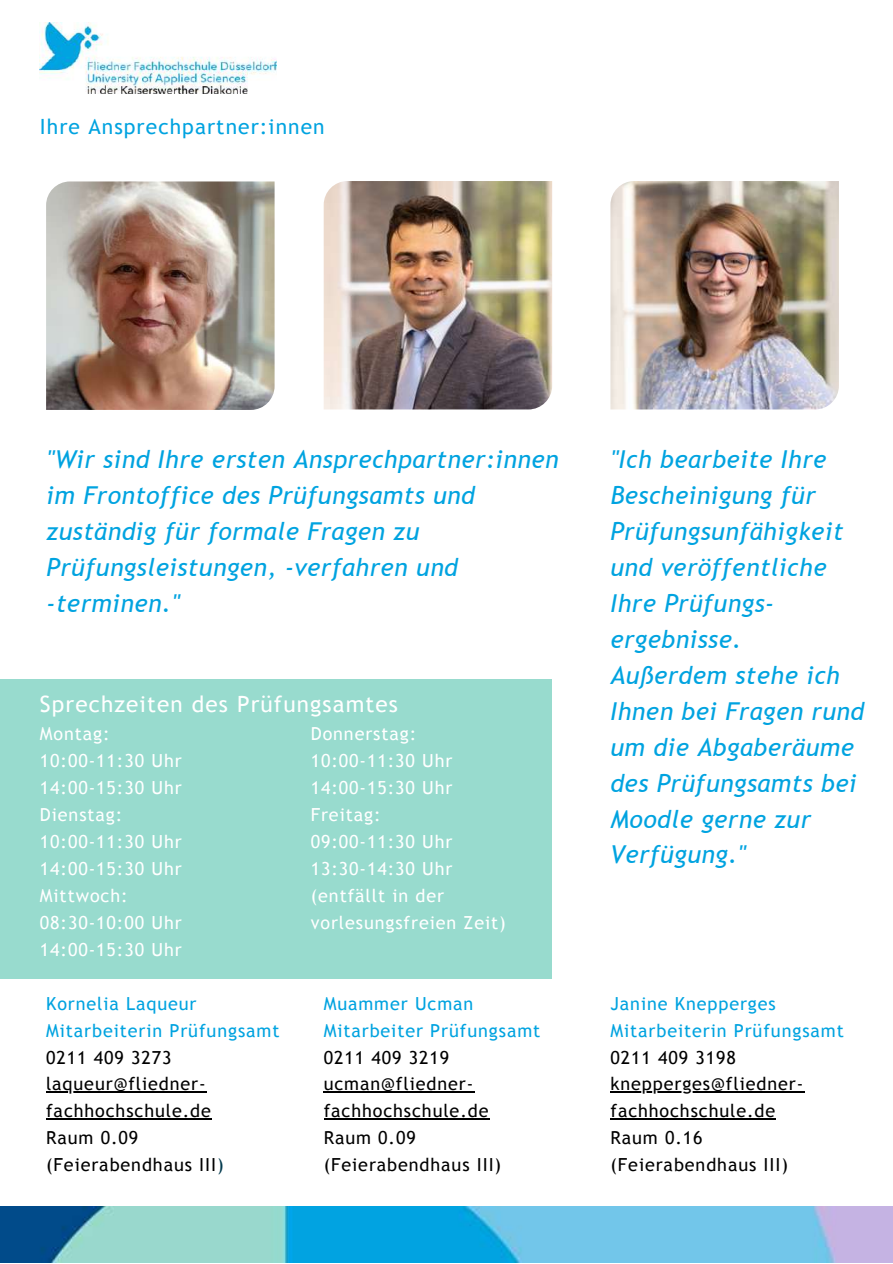
<style>
.page{position:relative;width:893px;height:1264px;background:#fff}
.page>*{position:absolute;margin:0;border:0;box-sizing:border-box;transform-origin:0 0}
.t1{font:italic 24.6px/36px "Trebuchet MS";letter-spacing:.02em;color:#00a3e0}
.t2{font:22.5px "Trebuchet MS";letter-spacing:.05em;color:#fff}
.t3{font:21px "Trebuchet MS";letter-spacing:.05em;color:#00a3e0}
.t4{font:18px/27px "Trebuchet MS";letter-spacing:.05em;color:#fff}
.t5{font:18px/27px "Trebuchet MS";letter-spacing:.05em;color:#000}
.t6{font:18px/27px "Trebuchet MS";letter-spacing:.05em;color:#00a3e0}
.s1{color:#00394d}
</style>
<div class="page">
<hr style="left:46px;top:1091px;width:68px;height:1px;background:#000">
<hr style="left:114px;top:1091px;width:93px;height:1px;background:#000">
<hr style="left:46px;top:1118px;width:166px;height:1px;background:#000">
<img style="left:46px;top:181px;width:228px;height:229px">
<img style="left:323px;top:181px;width:229px;height:228px">
<img style="left:610px;top:181px;width:228px;height:228px">
<hr style="left:323px;top:1091px;width:58px;height:1px;background:#000">
<hr style="left:381px;top:1091px;width:93px;height:1px;background:#000">
<hr style="left:323px;top:1118px;width:166px;height:1px;background:#000">
<hr style="left:610px;top:1091px;width:101px;height:1px;background:#000">
<hr style="left:711px;top:1091px;width:93px;height:1px;background:#000">
<hr style="left:610px;top:1118px;width:166px;height:1px;background:#000">
<img style="left:40px;top:22px;width:236px;height:71px">
<div style="left:0;top:679px;width:552px;height:299px;background:#98dbce"></div>
<img style="left:0;top:1206px;width:892px;height:56px">
<p class="t3" style="left:40px;top:115px;width:286px">Ihre Ansprechpartner:innen</p>
<p class="t1" style="left:47px;top:441px;width:513px">"Wir sind Ihre ersten Ansprechpartner:innen im Frontoffice des Prüfungsamts und zuständig für formale Fragen zu Prüfungsleistungen, -verfahren und -terminen."</p>
<p class="t2" style="left:40px;top:690px;width:359px">Sprechzeiten des Prüfungsamtes</p>
<p class="t4" style="left:40px;top:720px;width:143px">Montag:<br>10:00-11:30 Uhr<br>14:00-15:30 Uhr<br>Dienstag:<br>10:00-11:30 Uhr<br>14:00-15:30 Uhr<br>Mittwoch:<br>08:30-10:00 Uhr<br>14:00-15:30 Uhr</p>
<p class="t4" style="left:311px;top:720px;width:196px">Donnerstag:<br>10:00-11:30 Uhr<br>14:00-15:30 Uhr<br>Freitag:<br>09:00-11:30 Uhr<br>13:30-14:30 Uhr (entfällt in der vorlesungsfreien Zeit)</p>
<p class="t1" style="left:610px;top:441px;width:255px">"Ich bearbeite Ihre<br>Bescheinigung für<br>Prüfungsunfähigkeit und veröffentliche<br>Ihre Prüfungs&shy;ergebnisse.<br>Außerdem stehe ich<br>Ihnen bei Fragen rund um die Abgaberäume des Prüfungsamts bei<br>Moodle gerne zur<br>Verfügung."</p>
<p class="t6" style="left:46px;top:989px;width:235px">Kornelia Laqueur<br>Mitarbeiterin Prüfungsamt</p>
<p class="t5" style="left:46px;top:1043px;width:179px">0211 409 3273 laqueur@fliedner&shy;fachhochschule.de<br>Raum 0.09 (Feierabendhaus III<span class="s1">)</span></p>
<p class="t6" style="left:323px;top:989px;width:218px">Muammer Ucman<br>Mitarbeiter Prüfungsamt</p>
<p class="t5" style="left:323px;top:1043px;width:179px">0211 409 3219 ucman@fliedner&shy;fachhochschule.de<br>Raum 0.09 (Feierabendhaus III)</p>
<p class="t6" style="left:610px;top:989px;width:235px">Janine Knepperges<br>Mitarbeiterin Prüfungsamt</p>
<p class="t5" style="left:610px;top:1043px;width:194px">0211 409 3198 knepperges@fliedner&shy;fachhochschule.de<br>Raum 0.16 (Feierabendhaus III)</p>
</div>
